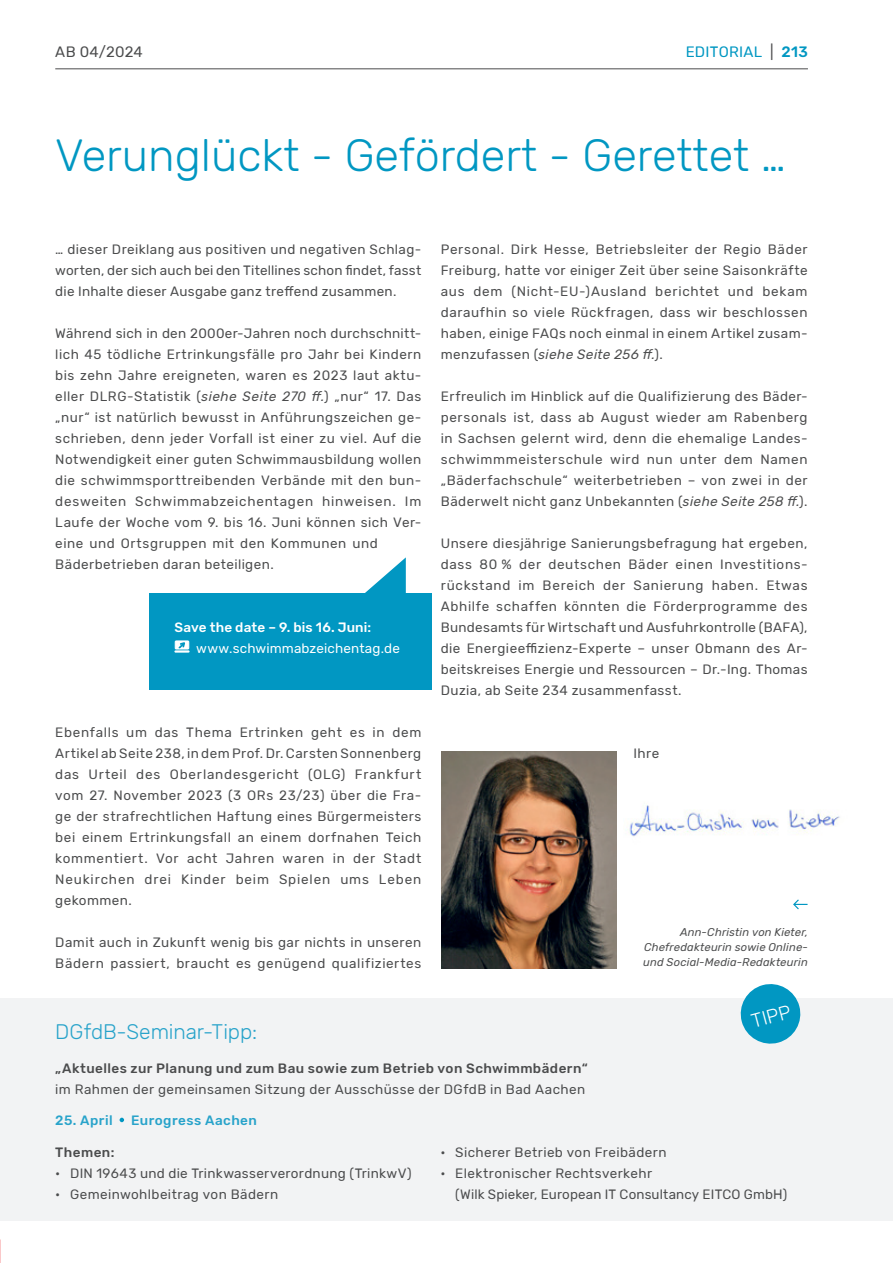
<style>
.page{position:relative;width:893px;height:1263px;background:#fff}
.page>*{position:absolute;margin:0;border:0;box-sizing:border-box;transform-origin:0 0}
.t1{font:300 45px "Rubik";color:#0197c2}
.t2{font:300 21px "Rubik";letter-spacing:-.005em;color:#28a3ca}
.t3{font:300 19.5px "Rubik";color:#fff}
.t4{font:15px "Rubik";letter-spacing:.015em;color:#0197c2}
.t5{font:15px "Rubik";letter-spacing:.02em;color:#4b4c4d}
.t6{font:13.5px/21px "Rubik";letter-spacing:.035em;color:#4b4c4d;text-align:justify}
.t7{font:500 13.5px "Rubik";letter-spacing:.03em;color:#4b4c4d}
.t8{font:13.5px "Rubik";letter-spacing:.01em;color:#fff}
.t9{font:500 13.5px "Rubik";letter-spacing:.01em;color:#fff}
.t10{font:500 13.5px "Rubik";letter-spacing:.035em;color:#28a3ca}
.t11{font:italic 11.25px/15px "Rubik";letter-spacing:.02em;color:#4b4c4d;text-align:justify}
.s1{color:#4b4c4d}
.s2{font-weight:500}
.s3{font-style:italic}
</style>
<div class="page">
<hr style="left:55px;top:68px;width:753px;height:1px;background:#4b4c4d">
<div style="left:0;top:998px;width:893px;height:222px;background:#f2f3f4"></div>
<svg style="left:120px;top:1118px;width:4px;height:4px"></svg>
<svg style="left:740px;top:984px;width:61px;height:60px"></svg>
<svg style="left:365px;top:557px;width:41px;height:36px"></svg>
<div style="left:149px;top:593px;width:283px;height:96px;background:#0197c2"></div>
<svg style="left:177px;top:643px;width:10px;height:4px"></svg>
<div style="left:175px;top:641px;width:14px;height:8px;border:1px solid #fff"></div>
<hr style="left:175px;top:650px;width:14px;height:3px;background:#fff">
<img style="left:628px;top:805px;width:212px;height:32px">
<img style="left:441px;top:751px;width:176px;height:217px">
<svg style="left:793px;top:899px;width:14px;height:10px"></svg>
<p class="t5" style="left:55px;top:43px;width:89px">AB 04/2024</p>
<p class="t4" style="left:686px;top:43px;width:124px">EDITORIAL <span class="s1">|</span> <span class="s2">213</span></p>
<h1 class="t1" style="left:55px;top:130px;width:732px">Verunglückt - Gefördert - Gerettet …</h1>
<p class="t6" style="left:55px;top:239px;width:368px">… dieser Dreiklang aus positiven und negativen Schlag&shy;worten, der sich auch bei den Titellines schon findet, fasst die Inhalte dieser Ausgabe ganz treffend zusammen.</p>
<p class="t6" style="left:55px;top:323px;width:368px;text-align:left">Während sich in den 2000er-Jahren noch durchschnitt&shy;lich 45 tödliche Ertrinkungsfälle pro Jahr bei Kindern bis zehn Jahre ereigneten, waren es 2023 laut aktu&shy;eller DLRG-Statistik (<span class="s3">siehe Seite 270 ff.</span>) „nur“ 17. Das „nur“ ist natürlich bewusst in Anführungszeichen ge&shy;schrieben, denn jeder Vorfall ist einer zu viel. Auf die Notwendigkeit einer guten Schwimmausbildung wollen die schwimmsporttreibenden Verbände mit den bun&shy;desweiten Schwimmabzeichentagen hinweisen. Im Laufe der Woche vom 9. bis 16. Juni können sich Ver&shy;eine und Ortsgruppen mit den Kommunen und Bäderbetrieben daran beteiligen.</p>
<p class="t9" style="left:174px;top:619px;width:198px">Save the date – 9. bis 16. Juni:</p>
<p class="t8" style="left:196px;top:640px;width:205px">www.schwimmabzeichentag.de</p>
<p class="t6" style="left:55px;top:722px;width:368px">Ebenfalls um das Thema Ertrinken geht es in dem Artikel ab Seite 238, in dem Prof. Dr. Carsten Sonnenberg das Urteil des Oberlandesgericht (OLG) Frankfurt vom 27. November 2023 (3 ORs 23/23) über die Fra&shy;ge der strafrechtlichen Haftung eines Bürgermeisters bei einem Ertrinkungsfall an einem dorfnahen Teich kommentiert. Vor acht Jahren waren in der Stadt Neukirchen drei Kinder beim Spielen ums Leben gekommen.</p>
<p class="t6" style="left:55px;top:932px;width:368px">Damit auch in Zukunft wenig bis gar nichts in unseren<br>Bädern passiert, braucht es genügend qualifiziertes</p>
<p class="t6" style="left:441px;top:239px;width:368px">Personal. Dirk Hesse, Betriebsleiter der Regio Bäder Freiburg, hatte vor einiger Zeit über seine Saisonkräfte aus dem (Nicht-EU-)Ausland berichtet und bekam daraufhin so viele Rückfragen, dass wir beschlossen haben, einige FAQs noch einmal in einem Artikel zusam&shy;menzufassen (<span class="s3">siehe Seite 256 ff.</span>).</p>
<p class="t6" style="left:441px;top:386px;width:368px">Erfreulich im Hinblick auf die Qualifizierung des Bäder&shy;personals ist, dass ab August wieder am Rabenberg in Sachsen gelernt wird, denn die ehemalige Landes&shy;schwimmmeisterschule wird nun unter dem Namen „Bäderfachschule“ weiterbetrieben – von zwei in der Bäderwelt nicht ganz Unbekannten (<span class="s3">siehe Seite 258 ff.</span>).</p>
<p class="t6" style="left:441px;top:533px;width:368px">Unsere diesjährige Sanierungsbefragung hat ergeben, dass 80 % der deutschen Bäder einen Investitions&shy;rückstand im Bereich der Sanierung haben. Etwas Abhilfe schaffen könnten die Förderprogramme des Bundesamts für Wirtschaft und Ausfuhrkontrolle (BAFA), die Energieeffizienz-Experte – unser Obmann des Ar&shy;beitskreises Energie und Ressourcen – Dr.-Ing. Thomas Duzia, ab Seite 234 zusammenfasst.</p>
<p class="t6" style="left:634px;top:743px;width:27px">Ihre</p>
<p class="t11" style="left:643px;top:925px;width:166px;text-indent:37px">Ann-Christin von Kieter, Chefredakteurin sowie Online&shy;und Social-Media-Redakteurin</p>
<h3 class="t3" style="left:749px;top:1011px;width:42px;rotate:-15deg">TIPP</h3>
<h2 class="t2" style="left:55px;top:1020px;width:203px">DGfdB-Seminar-Tipp:</h2>
<p class="t7" style="left:55px;top:1060px;width:534px">„Aktuelles zur Planung und zum Bau sowie zum Betrieb von Schwimmbädern“</p>
<p class="t6" style="left:55px;top:1079px;width:531px">im Rahmen der gemeinsamen Sitzung der Ausschüsse der DGfdB in Bad Aachen</p>
<p class="t10" style="left:55px;top:1113px;width:59px">25. April</p>
<p class="t10" style="left:131px;top:1113px;width:127px">Eurogress Aachen</p>
<p class="t7" style="left:55px;top:1144px;width:61px">Themen:</p>
<p class="t6" style="left:55px;top:1163px;width:358px">• DIN 19643 und die Trinkwasserverordnung (TrinkwV)</p>
<p class="t6" style="left:55px;top:1184px;width:225px">• Gemeinwohlbeitrag von Bädern</p>
<p class="t6" style="left:440px;top:1142px;width:228px">• Sicherer Betrieb von Freibädern</p>
<p class="t6" style="left:455px;top:1163px;width:334px;text-indent:-15px">• Elektronischer Rechtsverkehr<br>(Wilk Spieker, European IT Consultancy EITCO GmbH)</p>
</div>
